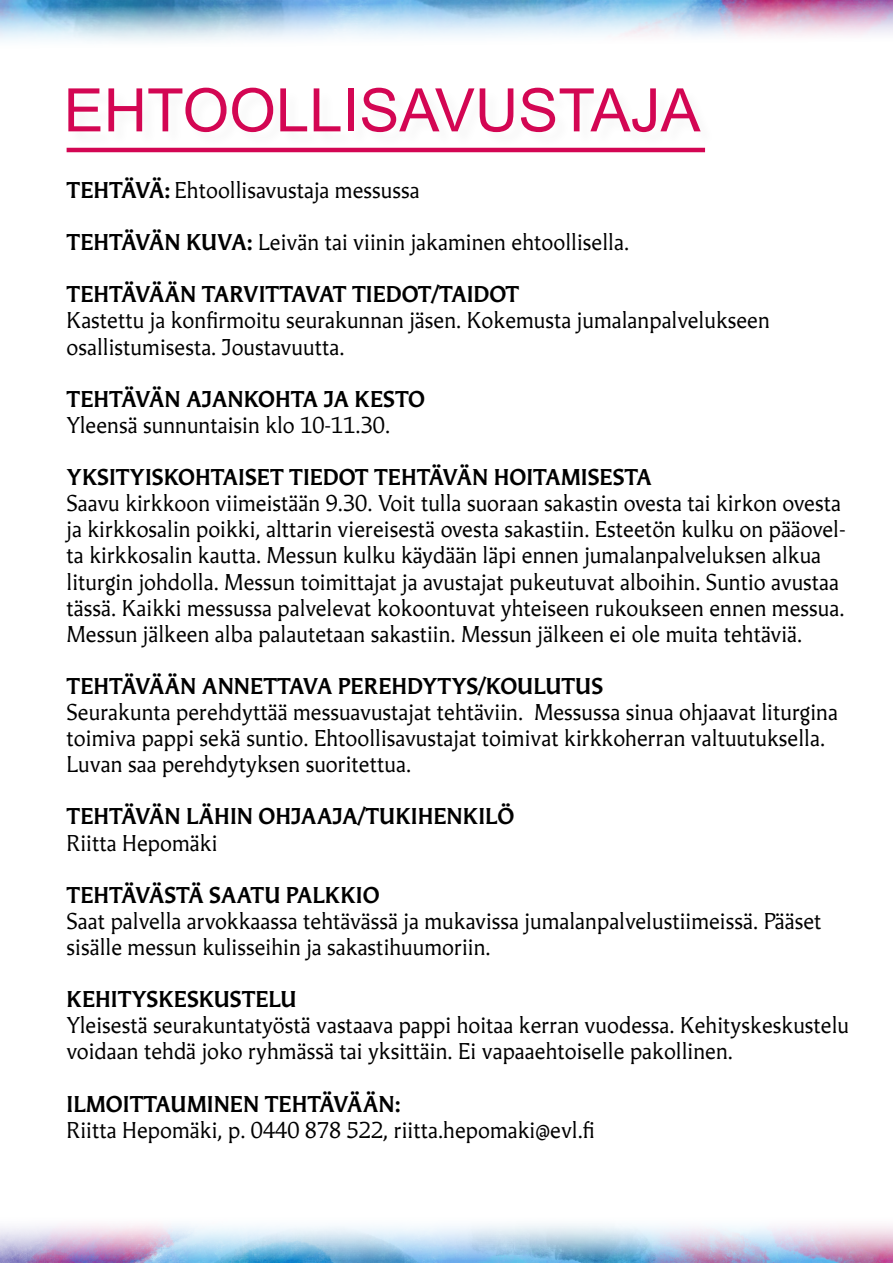
<style>
.page{position:relative;width:893px;height:1263px;background:#fff}
.page>*{position:absolute;margin:0;border:0;box-sizing:border-box;transform-origin:0 0}
.t1{font:60px "Arial";color:#d30653}
.t2{font:21.75px/26.1px "Martti Teksti";color:#000}
.t3{font:700 21.75px "Martti Teksti";color:#000}
.s1{font-weight:700}
</style>
<div class="page">
<img style="left:0;top:1224px;width:893px;height:39px">
<img style="left:0;top:0;width:893px;height:42px">
<hr style="left:67px;top:148px;width:638px;height:4px;background:#d30653">
<p class="t1" style="left:64px;top:69px;width:638px">EHTOOLLISAVUSTAJA</p>
<p class="t2" style="left:67px;top:177px;width:355px"><span class="s1">TEHTÄVÄ:</span> Ehtoollisavustaja messussa</p>
<p class="t2" style="left:67px;top:229px;width:564px"><span class="s1">TEHTÄVÄN KUVA:</span> Leivän tai viinin jakaminen ehtoollisella.</p>
<p class="t3" style="left:67px;top:280px;width:454px">TEHTÄVÄÄN TARVITTAVAT TIEDOT/TAIDOT</p>
<p class="t2" style="left:67px;top:308px;width:705px">Kastettu ja konfirmoitu seurakunnan jäsen. Kokemusta jumalanpalvelukseen</p>
<p class="t2" style="left:67px;top:334px;width:279px">osallistumisesta. Joustavuutta.</p>
<p class="t3" style="left:67px;top:384px;width:360px">TEHTÄVÄN AJANKOHTA JA KESTO</p>
<p class="t2" style="left:67px;top:412px;width:325px">Yleensä sunnuntaisin klo 10-11.30.</p>
<p class="t3" style="left:67px;top:463px;width:587px">YKSITYISKOHTAISET TIEDOT TEHTÄVÄN HOITAMISESTA</p>
<p class="t2" style="left:67px;top:490px;width:781px">Saavu kirkkoon viimeistään 9.30. Voit tulla suoraan sakastin ovesta tai kirkon ovesta ja kirkkosalin poikki, alttarin viereisestä ovesta sakastiin. Esteetön kulku on pääovel&shy;ta kirkkosalin kautta. Messun kulku käydään läpi ennen jumalanpalveluksen alkua liturgin johdolla. Messun toimittajat ja avustajat pukeutuvat alboihin. Suntio avustaa tässä. Kaikki messussa palvelevat kokoontuvat yhteiseen rukoukseen ennen messua.<br>Messun jälkeen alba palautetaan sakastiin. Messun jälkeen ei ole muita tehtäviä.</p>
<p class="t3" style="left:67px;top:671px;width:538px">TEHTÄVÄÄN ANNETTAVA PEREHDYTYS/KOULUTUS</p>
<p class="t2" style="left:67px;top:699px;width:773px">Seurakunta perehdyttää messuavustajat tehtäviin. Messussa sinua ohjaavat liturgina toimiva pappi sekä suntio. Ehtoollisavustajat toimivat kirkkoherran valtuutuksella.<br>Luvan saa perehdytyksen suoritettua.</p>
<p class="t3" style="left:67px;top:802px;width:449px">TEHTÄVÄN LÄHIN OHJAAJA/TUKIHENKILÖ</p>
<p class="t2" style="left:67px;top:830px;width:152px">Riitta Hepomäki</p>
<p class="t3" style="left:67px;top:880px;width:314px">TEHTÄVÄSTÄ SAATU PALKKIO</p>
<p class="t2" style="left:67px;top:908px;width:756px">Saat palvella arvokkaassa tehtävässä ja mukavissa jumalanpalvelustiimeissä. Pääset sisälle messun kulisseihin ja sakastihuumoriin.</p>
<p class="t3" style="left:67px;top:985px;width:232px">KEHITYSKESKUSTELU</p>
<p class="t2" style="left:67px;top:1012px;width:784px">Yleisestä seurakuntatyöstä vastaava pappi hoitaa kerran vuodessa. Kehityskeskustelu voidaan tehdä joko ryhmässä tai yksittäin. Ei vapaaehtoiselle pakollinen.</p>
<p class="t3" style="left:67px;top:1089px;width:336px">ILMOITTAUMINEN TEHTÄVÄÄN:</p>
<p class="t2" style="left:67px;top:1117px;width:530px">Riitta Hepomäki, p. 0440 878 522, riitta.hepomaki@evl.fi</p>
</div>
